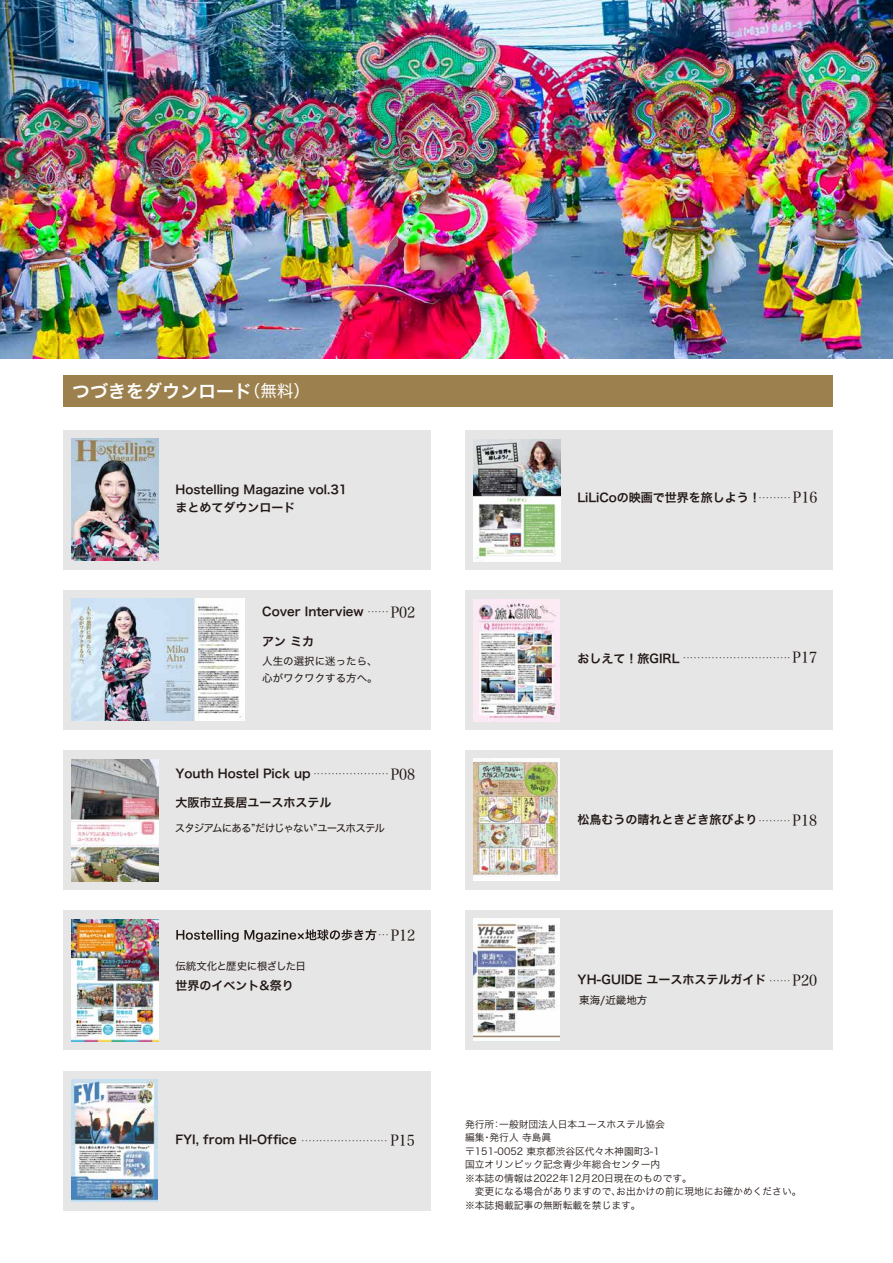
<style>
.page{position:relative;width:893px;height:1263px;background:#fff}
.page>*{position:absolute;margin:0;border:0;box-sizing:border-box;transform-origin:0 0}
.t1{font:18px "Hira Kaku Std W6";color:#fff}
.t2{font:15px "Hira Min Std N W4";color:#221815;scale:.9 1}
.t3{font:15px "Hira Min Std N W4";color:#231815;scale:.9 1}
.t4{font:12px/18px "Hira Kaku Std W6";color:#221815}
.t5{font:10.5px/16.5px "Hira Kaku Std W4";letter-spacing:-.015em;color:#221815}
.t6{font:10.5px "Hira Kaku Std W4";letter-spacing:-.085em;color:#221815}
.t7{font:10.5px "Hira Kaku Std W4";letter-spacing:-.045em;color:#221815}
.t8{font:9.75px "Hira Kaku Std W3";color:#221815}
.t9{font:6px "Hira Kaku Std W4";color:#221815}
.s1{font-family:"Hira Kaku Std W4";font-size:16.5px}
.s2{font-family:"Hira Kaku Std W6";font-size:12px}
.s3{font-family:"Hira Kaku Std W4";font-size:6px}
</style>
<div class="page">
<div style="left:63px;top:375px;width:769px;height:31px;background:#9c814f"></div>
<img style="left:0;top:0;width:893px;height:358px">
<div style="left:63px;top:430px;width:367px;height:140px;background:#e6e6e6"></div>
<div style="left:63px;top:590px;width:367px;height:140px;background:#e6e6e6"></div>
<div style="left:63px;top:750px;width:367px;height:140px;background:#e6e6e6"></div>
<div style="left:63px;top:910px;width:367px;height:140px;background:#e6e6e6"></div>
<div style="left:465px;top:910px;width:367px;height:140px;background:#e6e6e6"></div>
<div style="left:465px;top:590px;width:367px;height:140px;background:#e6e6e6"></div>
<div style="left:465px;top:750px;width:367px;height:140px;background:#e6e6e6"></div>
<img style="left:72px;top:439px;width:86px;height:121px">
<img style="left:72px;top:759px;width:86px;height:122px">
<img style="left:474px;top:599px;width:86px;height:122px">
<img style="left:474px;top:758px;width:86px;height:122px">
<img style="left:72px;top:919px;width:86px;height:122px">
<img style="left:72px;top:599px;width:173px;height:122px">
<svg style="left:176px;top:929px;width:200px;height:13px"></svg>
<img style="left:474px;top:918px;width:86px;height:122px">
<div style="left:63px;top:1071px;width:367px;height:139px;background:#e6e6e6"></div>
<img style="left:72px;top:1080px;width:86px;height:121px">
<div style="left:465px;top:430px;width:367px;height:140px;background:#e6e6e6"></div>
<img style="left:474px;top:439px;width:86px;height:122px">
<h1 class="t1" style="left:72px;top:377px;width:239px">つづきをダウンロード<span class="s1">（無料）</span></h1>
<p class="t4" style="left:175px;top:481px;width:173px">Hostelling Magazine vol.31まとめてダウンロード</p>
<p class="t9" style="left:366px;top:607px;width:26px">・・・・・・</p>
<p class="t2" style="left:391px;top:601px;width:29px">P02</p>
<p class="t4" style="left:262px;top:603px;width:103px">Cover Interview</p>
<p class="t4" style="left:262px;top:633px;width:53px">アン ミカ</p>
<p class="t5" style="left:262px;top:653px;width:117px">人生の選択に迷ったら、心がワクワクする方へ。</p>
<p class="t4" style="left:175px;top:764px;width:137px">Youth Hostel Pick up</p>
<p class="t2" style="left:391px;top:763px;width:29px">P08</p>
<p class="t9" style="left:312px;top:770px;width:80px">・・・・・・・・・・・・・・・・・・・・・</p>
<p class="t4" style="left:175px;top:794px;width:157px">大阪市立長居ユースホステル</p>
<p class="t6" style="left:175px;top:820px;width:211px">スタジアムにある”だけじゃない”ユースホステル</p>
<p class="t7" style="left:175px;top:958px;width:132px">伝統文化と歴史に根ざした日</p>
<p class="t4" style="left:175px;top:976px;width:120px">世界のイベント&amp;祭り</p>
<p class="t2" style="left:391px;top:924px;width:29px">P12</p>
<p class="t9" style="left:377px;top:930px;width:15px">・・・</p>
<p class="t9" style="left:175px;top:1136px;width:215px"><span class="s2">FYI, from HI-Office</span> ・・・・・・・・・・・・・・・・・・・・・・・・</p>
<p class="t2" style="left:390px;top:1130px;width:29px">P15</p>
<p class="t4" style="left:577px;top:489px;width:216px">LiLiCoの映画で世界を旅しよう！<sup>・・・・・・・・・</sup></p>
<p class="t3" style="left:793px;top:487px;width:29px">P16</p>
<p class="t9" style="left:681px;top:653px;width:112px">・・・・・・・・・・・・・・・・・・・・・・・・・・・・・・</p>
<p class="t2" style="left:792px;top:647px;width:29px">P17</p>
<p class="t4" style="left:578px;top:650px;width:103px">おしえて！旅GIRL</p>
<p class="t4" style="left:578px;top:811px;width:181px">松鳥むうの晴れときどき旅びより</p>
<p class="t9" style="left:757px;top:816px;width:36px">・・・・・・・・・</p>
<p class="t2" style="left:792px;top:810px;width:29px">P18</p>
<p class="t4" style="left:578px;top:971px;width:216px">YH-GUIDE ユースホステルガイド<span class="s3">・・・・・・</span></p>
<p class="t2" style="left:792px;top:970px;width:29px">P20</p>
<p class="t5" style="left:579px;top:991px;width:70px">東海/近畿地方</p>
<p class="t8" style="left:465px;top:1117px;width:201px">発行所：一般財団法人日本ユースホステル協会</p>
<p class="t8" style="left:465px;top:1130px;width:88px">編集・発行人 寺島眞</p>
<p class="t8" style="left:465px;top:1144px;width:196px">〒151-0052 東京都渋谷区代々木神園町3-1</p>
<p class="t8" style="left:465px;top:1157px;width:196px">国立オリンピック記念青少年総合センター内</p>
<p class="t8" style="left:465px;top:1171px;width:228px">※本誌の情報は2022年12月20日現在のものです。</p>
<p class="t8" style="left:475px;top:1184px;width:328px">変更になる場合がありますので、お出かけの前に現地にお確かめください。</p>
<p class="t8" style="left:465px;top:1198px;width:177px">※本誌掲載記事の無断転載を禁じます。</p>
</div>
